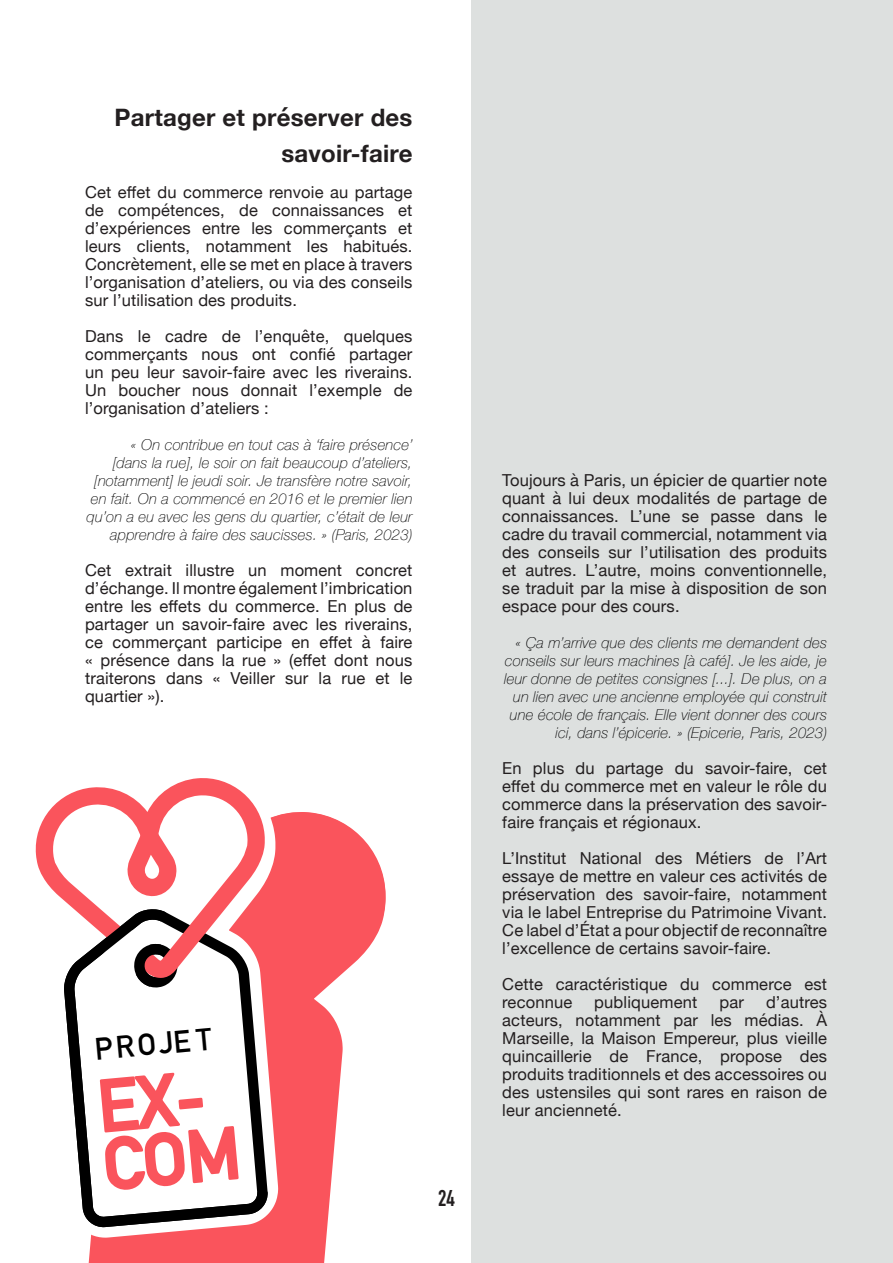
<style>
.page{position:relative;width:893px;height:1263px;background:#fff}
.page>*{position:absolute;margin:0;border:0;box-sizing:border-box;transform-origin:0 0}
.t1{font:700 71.55px/58.5px "DIN Alternate";color:#fa545c}
.t2{font:700 30.45px "DIN Alternate";color:#000}
.t3{font:700 27px "DIN Alternate";color:#fa545c}
.intertitre{font:700 24px/36px "Helvetica Neue";letter-spacing:.01em;color:#231f20;text-align:right}
.t4{font:700 22.5px "DIN Condensed";color:#231f20}
.Body_Text{font:16.5px/18px "Helvetica Neue";letter-spacing:.01em;color:#231f20;text-align:justify}
.italic{font:italic 100 15px/18px "Helvetica Neue";letter-spacing:.01em;color:#000001;text-align:right}
</style>
<div class="page">
<div style="left:471px;top:0;width:422px;height:1263px;background:#dde0df"></div>
<svg style="left:336px;top:840px;width:50px;height:286px"></svg>
<svg style="left:307px;top:1118px;width:29px;height:145px;fill:#fa545c"></svg>
<div style="left:88px;top:1118px;width:219px;height:145px;background:#fa545c"></div>
<svg style="left:35px;top:778px;width:207px;height:104px"></svg>
<svg style="left:46px;top:792px;width:318px;height:326px"></svg>
<svg style="left:69px;top:899px;width:203px;height:335px"></svg>
<p class="intertitre" style="left:115px;top:100px;width:299px">Partager et préserver des savoir-faire</p>
<p class="Body_Text" style="left:85px;top:184px;width:329px">Cet effet du commerce renvoie au partage de compétences, de connaissances et d’expériences entre les commerçants et leurs clients, notamment les habitués.<br>Concrètement, elle se met en place à travers l’organisation d’ateliers, ou via des conseils sur l’utilisation des produits.</p>
<p class="Body_Text" style="left:85px;top:328px;width:329px">Dans le cadre de l’enquête, quelques commerçants nous ont confié partager un peu leur savoir-faire avec les riverains.<br>Un boucher nous donnait l’exemple de l’organisation d’ateliers :</p>
<p class="italic" style="left:87px;top:435px;width:327px">« On contribue en tout cas à ‘faire présence’<br>[dans la rue], le soir on fait beaucoup d’ateliers, [notamment] le jeudi soir. Je transfère notre savoir, en fait. On a commencé en 2016 et le premier lien qu’on a eu avec les gens du quartier, c’était de leur apprendre à faire des saucisses. » (Paris, 2023)</p>
<p class="Body_Text" style="left:85px;top:562px;width:329px">Cet extrait illustre un moment concret d’échange. Il montre également l’imbrication entre les effets du commerce. En plus de partager un savoir-faire avec les riverains, ce commerçant participe en effet à faire « présence dans la rue » (effet dont nous traiterons dans « Veiller sur la rue et le quartier »).</p>
<h2 class="t2" style="left:93px;top:1026px;width:119px;rotate:-5deg">PROJET</h2>
<h1 class="t1" style="left:95px;top:1072px;width:139px;rotate:-5deg">EX-<br>COM</h1>
<h3 class="t3" style="left:153px;top:1104px;width:132px;rotate:5deg">PALLISSER</h3>
<h3 class="t4" style="left:438px;top:1183px;width:18px">24</h3>
<p class="Body_Text" style="left:502px;top:472px;width:326px">Toujours à Paris, un épicier de quartier note quant à lui deux modalités de partage de connaissances. L’une se passe dans le cadre du travail commercial, notamment via des conseils sur l’utilisation des produits et autres. L’autre, moins conventionnelle, se traduit par la mise à disposition de son espace pour des cours.</p>
<p class="italic" style="left:504px;top:633px;width:324px">« Ça m’arrive que des clients me demandent des conseils sur leurs machines [à café]. Je les aide, je leur donne de petites consignes [...]. De plus, on a un lien avec une ancienne employée qui construit une école de français. Elle vient donner des cours ici, dans l’épicerie. » (Epicerie, Paris, 2023)</p>
<p class="Body_Text" style="left:502px;top:760px;width:326px">En plus du partage du savoir-faire, cet effet du commerce met en valeur le rôle du commerce dans la préservation des savoir&shy;faire français et régionaux.</p>
<p class="Body_Text" style="left:502px;top:850px;width:326px">L’Institut National des Métiers de l’Art essaye de mettre en valeur ces activités de préservation des savoir-faire, notamment via le label Entreprise du Patrimoine Vivant.<br>Ce label d’État a pour objectif de reconnaître l’excellence de certains savoir-faire.</p>
<p class="Body_Text" style="left:502px;top:976px;width:326px">Cette caractéristique du commerce est reconnue</p>
<p class="Body_Text" style="left:502px;top:994px;width:326px;text-indent:264px">d’autres acteurs, notamment par les médias. À Marseille, la Maison Empereur, plus vieille quincaillerie de France, propose des produits traditionnels et des accessoires ou des ustensiles qui sont rares en raison de leur ancienneté.</p>
<p class="Body_Text" style="left:594px;top:994px;width:105px">publiquement</p>
<p class="Body_Text" style="left:719px;top:994px;width:26px">par</p>
</div>
